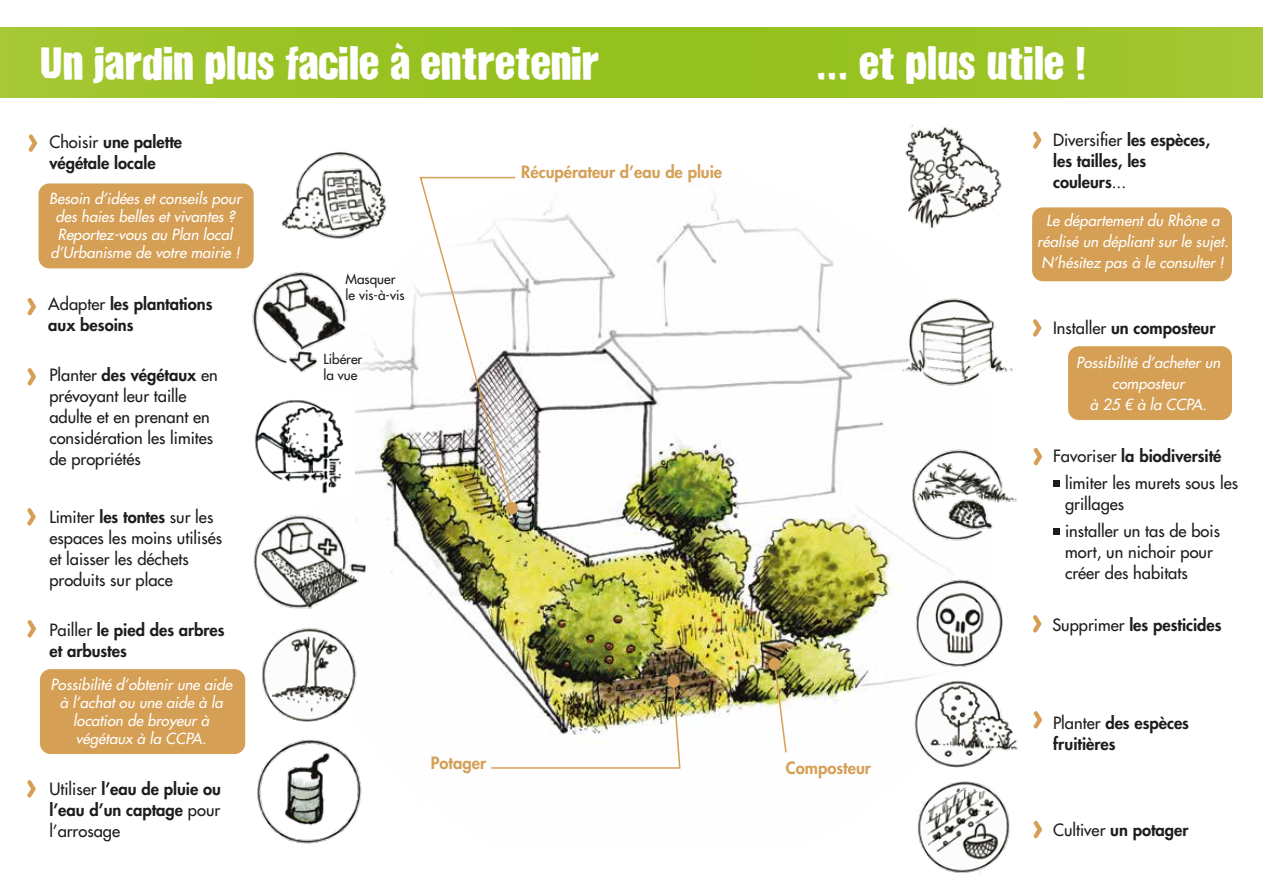
<style>
.page{position:relative;width:1263px;height:893px;background:#fff}
.page>*{position:absolute;margin:0;border:0;box-sizing:border-box;transform-origin:0 0}
.t1{font:45px "Unicef Cutout";color:#fff}
.t2{font:500 16.5px/21px "Futura Std";color:#1d1d1b}
.t3{font:800 16.5px/21px "Futura Std";color:#1d1d1b}
.t4{font:800 16.5px "Futura Std";color:#d59f55}
.t5{font:italic 500 15px/18px "Futura Std";color:#fff;text-align:center}
.t6{font:500 13.5px/16.5px "Futura Std";color:#1d1d1b}
.s1{font-weight:500}
.s2{font-weight:800}
</style>
<div class="page">
<img style="left:355px;top:195px;width:596px;height:523px">
<div style="left:39px;top:183px;width:215px;height:85px;background:#d59f55;border-radius:11px"></div>
<svg style="left:0;top:27px;width:1263px;height:71px;background:#9ac326"></svg>
<img style="left:281px;top:151px;width:110px;height:89px">
<img style="left:252px;top:268px;width:115px;height:106px">
<svg style="left:29px;top:134px;width:8px;height:18px"></svg>
<svg style="left:28px;top:298px;width:8px;height:17px"></svg>
<svg style="left:28px;top:368px;width:8px;height:17px"></svg>
<svg style="left:27px;top:508px;width:9px;height:18px"></svg>
<svg style="left:28px;top:620px;width:8px;height:17px"></svg>
<img style="left:253px;top:509px;width:115px;height:104px">
<img style="left:262px;top:624px;width:97px;height:98px">
<svg style="left:1033px;top:131px;width:8px;height:18px"></svg>
<img style="left:897px;top:126px;width:105px;height:104px">
<svg style="left:1033px;top:319px;width:8px;height:18px"></svg>
<img style="left:898px;top:293px;width:115px;height:98px">
<img style="left:911px;top:443px;width:106px;height:105px">
<svg style="left:1034px;top:448px;width:8px;height:17px"></svg>
<img style="left:911px;top:576px;width:92px;height:97px">
<svg style="left:1033px;top:615px;width:8px;height:17px"></svg>
<svg style="left:1034px;top:711px;width:8px;height:17px"></svg>
<svg style="left:1034px;top:821px;width:8px;height:17px"></svg>
<img style="left:911px;top:679px;width:107px;height:89px">
<img style="left:916px;top:781px;width:94px;height:92px">
<svg style="left:27px;top:780px;width:9px;height:17px"></svg>
<div style="left:506px;top:502px;width:12px;height:12px;background:#d59f55;border-radius:50%"></div>
<img style="left:419px;top:176px;width:98px;height:334px">
<div style="left:667px;top:675px;width:13px;height:12px;background:#d59f55;border-radius:50%"></div>
<img style="left:490px;top:683px;width:191px;height:86px">
<div style="left:768px;top:658px;width:13px;height:12px;background:#d59f55;border-radius:50%"></div>
<svg style="left:774px;top:669px;width:14px;height:84px"></svg>
<div style="left:1053px;top:480px;width:7px;height:7px;background:#1d1d1b"></div>
<div style="left:1053px;top:528px;width:7px;height:7px;background:#1d1d1b"></div>
<div style="left:1068px;top:346px;width:164px;height:74px;background:#d59f55;border-radius:11px"></div>
<img style="left:257px;top:739px;width:105px;height:105px">
<div style="left:40px;top:669px;width:205px;height:85px;background:#d59f55;border-radius:11px"></div>
<div style="left:1032px;top:207px;width:200px;height:74px;background:#d59f55;border-radius:11px"></div>
<img style="left:255px;top:400px;width:89px;height:94px">
<h1 class="t1" style="left:40px;top:36px;width:561px">Un jardin plus facile à entretenir</h1>
<p class="t3" style="left:49px;top:132px;width:134px"><span class="s1">Choisir</span> une palette végétale locale</p>
<p class="t5" style="left:49px;top:190px;width:194px">Besoin d’idées et conseils pour des haies belles et vivantes ?<br>Reportez-vous au Plan local d’Urbanisme de votre mairie !</p>
<p class="t3" style="left:48px;top:294px;width:166px"><span class="s1">Adapter</span> les plantations aux besoins</p>
<p class="t2" style="left:49px;top:364px;width:170px">Planter <span class="s2">des végétaux</span> en prévoyant leur taille adulte et en prenant en considération les limites de propriétés</p>
<p class="t2" style="left:49px;top:506px;width:174px">Limiter <span class="s2">les tontes</span> sur les espaces les moins utilisés et laisser les déchets produits sur place</p>
<p class="t3" style="left:49px;top:619px;width:177px"><span class="s1">Pailler</span> le pied des arbres et arbustes</p>
<p class="t5" style="left:51px;top:675px;width:183px">Possibilité d’obtenir une aide à l’achat ou une aide à la location de broyeur à végétaux à la CCPA.</p>
<p class="t6" style="left:345px;top:271px;width:61px">Masquer le vis-à-vis</p>
<p class="t6" style="left:324px;top:351px;width:40px">Libérer la vue</p>
<p class="t4" style="left:521px;top:161px;width:202px">Récupérateur d’eau de pluie</p>
<h1 class="t1" style="left:816px;top:36px;width:271px">... et plus utile !</h1>
<p class="t3" style="left:1053px;top:129px;width:159px"><span class="s1">Diversifier</span> les espèces, les tailles, les couleurs<span class="s1">...</span></p>
<p class="t5" style="left:1037px;top:211px;width:193px;line-height:21px">Le département du Rhône a réalisé un dépliant sur le sujet.<br>N’hésitez pas à le consulter !</p>
<p class="t3" style="left:1053px;top:317px;width:164px"><span class="s1">Installer</span> un composteur</p>
<p class="t5" style="left:1076px;top:352px;width:146px;line-height:21px">Possibilité d’acheter un composteur<br>à 25 € à la CCPA.</p>
<p class="t2" style="left:1065px;top:443px;width:174px;line-height:27px;text-indent:-12px">Favoriser <span class="s2">la biodiversité </span>limiter les murets sous les</p>
<p class="t2" style="left:1065px;top:491px;width:156px;line-height:27px">grillages<br>installer un tas de bois</p>
<p class="t2" style="left:1065px;top:542px;width:149px">mort, un nichoir pour créer des habitats</p>
<p class="t3" style="left:1052px;top:614px;width:171px"><span class="s1">Supprimer</span> les pesticides</p>
<p class="t3" style="left:1053px;top:712px;width:137px"><span class="s1">Planter</span> des espèces fruitières</p>
<p class="t3" style="left:49px;top:778px;width:173px;text-align:justify"><span class="s1">Utiliser</span> l’eau de pluie ou l’eau d’un captage <span class="s1">pour l’arrosage</span></p>
<p class="t4" style="left:431px;top:752px;width:57px">Potager</p>
<p class="t4" style="left:786px;top:757px;width:86px">Composteur</p>
<p class="t3" style="left:1053px;top:819px;width:137px"><span class="s1">Cultiver</span> un potager</p>
</div>
